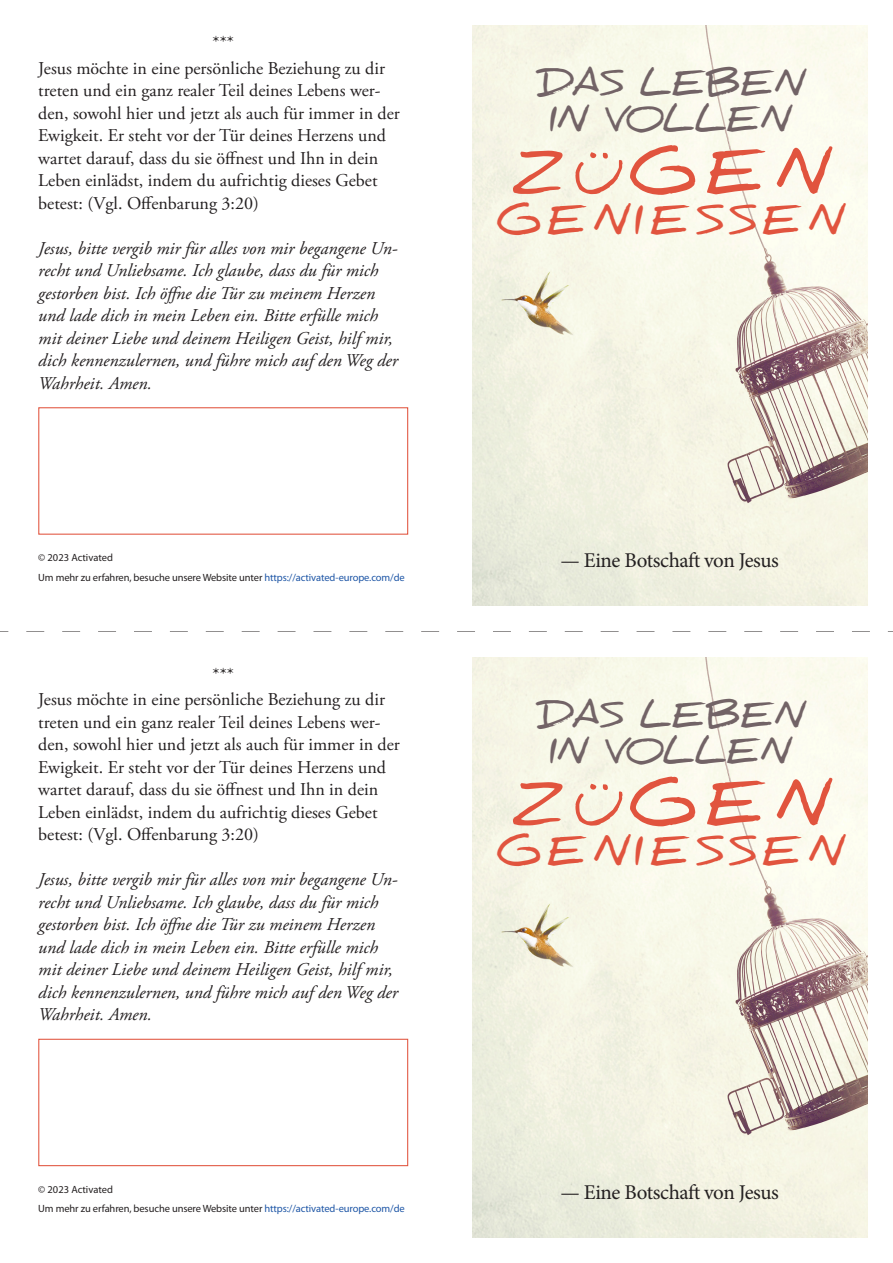
<style>
.page{position:relative;width:893px;height:1263px;background:#fff}
.page>*{position:absolute;margin:0;border:0;box-sizing:border-box;transform-origin:0 0}
.t1{font:700 60.75px "Daniel";letter-spacing:.17em;color:#e1543e}
.t2{font:700 40.05px "Daniel";letter-spacing:.17em;color:#e1543e}
.t3{font:700 34.5px/36px "Daniel";color:#726366;text-align:center}
.t4{font:21px "Minion Pro";letter-spacing:-.025em;color:#231f20}
.Normal__Web{font:18px/22.5px "Adobe Garamond Pro";color:#231f20}
.t5{font:italic 18px/22.5px "Adobe Garamond Pro";color:#231f20}
.t6{font:10.5px "Myriad Pro";letter-spacing:-.01em;color:#231f20}
.s1{color:#1e56a6}
</style>
<div class="page">
<svg style="left:0;top:631px;width:893px;height:1px"></svg>
<img style="left:472px;top:657px;width:395px;height:580px">
<div style="left:38px;top:407px;width:370px;height:128px;border:1px solid #e1543e"></div>
<div style="left:38px;top:1039px;width:370px;height:127px;border:1px solid #e1543e"></div>
<img style="left:472px;top:26px;width:395px;height:580px">
<p class="Normal__Web" style="left:213px;top:32px;width:23px">***</p>
<p class="Normal__Web" style="left:38px;top:58px;width:363px">Jesus möchte in eine persönliche Beziehung zu dir treten und ein ganz realer Teil deines Lebens wer&shy;den, sowohl hier und jetzt als auch für immer in der Ewigkeit. Er steht vor der Tür deines Herzens und wartet darauf, dass du sie öffnest und Ihn in dein Leben einlädst, indem du aufrichtig dieses Gebet betest: (Vgl. Offenbarung 3:20)</p>
<p class="t5" style="left:38px;top:237px;width:361px">Jesus, bitte vergib mir für alles von mir begangene Un&shy;recht und Unliebsame. Ich glaube, dass du für mich gestorben bist. Ich öffne die Tür zu meinem Herzen und lade dich in mein Leben ein. Bitte erfülle mich mit deiner Liebe und deinem Heiligen Geist, hilf mir, dich kennenzulernen, und führe mich auf den Weg der Wahrheit. Amen.</p>
<p class="t6" style="left:38px;top:551px;width:76px">© 2023 Activated</p>
<p class="t6" style="left:38px;top:571px;width:368px">Um mehr zu erfahren, besuche unsere Website unter <span class="s1">https://activated-europe.com/de</span></p>
<p class="Normal__Web" style="left:213px;top:663px;width:23px">***</p>
<p class="Normal__Web" style="left:38px;top:689px;width:363px">Jesus möchte in eine persönliche Beziehung zu dir treten und ein ganz realer Teil deines Lebens wer&shy;den, sowohl hier und jetzt als auch für immer in der Ewigkeit. Er steht vor der Tür deines Herzens und wartet darauf, dass du sie öffnest und Ihn in dein Leben einlädst, indem du aufrichtig dieses Gebet betest: (Vgl. Offenbarung 3:20)</p>
<p class="t5" style="left:38px;top:869px;width:361px">Jesus, bitte vergib mir für alles von mir begangene Un&shy;recht und Unliebsame. Ich glaube, dass du für mich gestorben bist. Ich öffne die Tür zu meinem Herzen und lade dich in mein Leben ein. Bitte erfülle mich mit deiner Liebe und deinem Heiligen Geist, hilf mir, dich kennenzulernen, und führe mich auf den Weg der Wahrheit. Amen.</p>
<p class="t6" style="left:38px;top:1183px;width:76px">© 2023 Activated</p>
<p class="t6" style="left:38px;top:1202px;width:368px">Um mehr zu erfahren, besuche unsere Website unter <span class="s1">https://activated-europe.com/de</span></p>
<p class="t3" style="left:535px;top:66px;width:270px">DAS LEBEN<br>IN VOLLEN</p>
<p class="t1" style="left:512px;top:138px;width:317px">ZÜGEN</p>
<p class="t2" style="left:497px;top:198px;width:347px">GENIESSEN</p>
<p class="t4" style="left:561px;top:546px;width:220px">— Eine Botschaft von Jesus</p>
<p class="t3" style="left:535px;top:698px;width:270px">DAS LEBEN<br>IN VOLLEN</p>
<p class="t1" style="left:512px;top:770px;width:317px">ZÜGEN</p>
<p class="t2" style="left:497px;top:829px;width:347px">GENIESSEN</p>
<p class="t4" style="left:561px;top:1178px;width:220px">— Eine Botschaft von Jesus</p>
</div>
